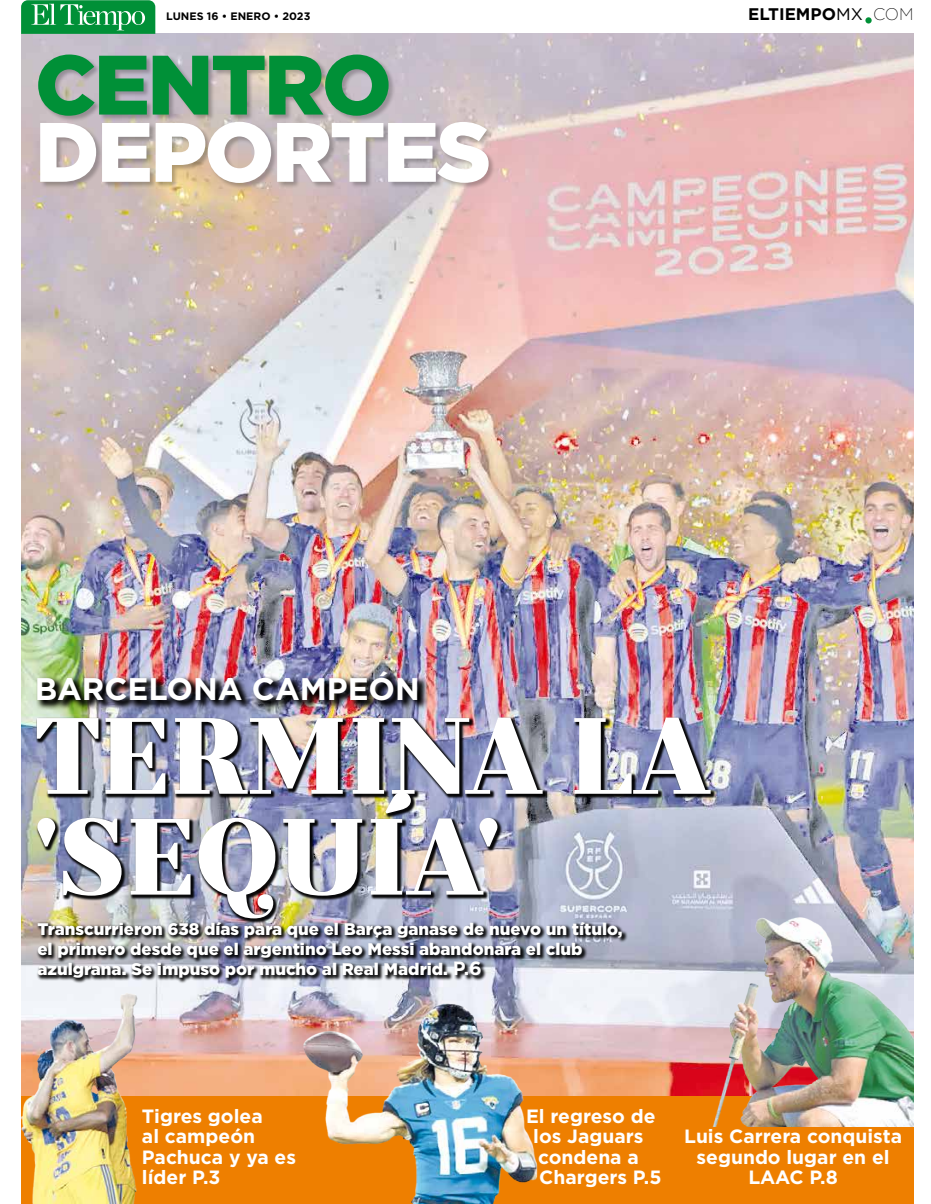
<style>
.page{position:relative;width:931px;height:1204px;background:#fff}
.page>*{position:absolute;margin:0;border:0;box-sizing:border-box;transform-origin:0 0}
.t1{font:900 108px/100.8px "Prumo Deck";letter-spacing:.01em;color:#fff}
.t2{font:900 84px "Gotham";letter-spacing:-.03em;color:#fff}
.t3{font:900 84px "Gotham";letter-spacing:-.03em;color:#009037}
.t4{font:700 31.25px "Gotham";color:#fff}
.t5{font:700 19.25px/20.1px "Gotham";color:#fff;text-align:center}
.t6{font:900 16.75px/20.1px "Gotham";color:#fff}
.t7{font:700 16.75px "Gotham";color:#000}
.t8{font:700 10.75px "Gotham";color:#000}
.s1{font-weight:400}
.s2{font-weight:200}
.s3{font-weight:700;font-size:19.25px}
</style>
<div class="page">
<img style="left:21px;top:34px;width:892px;height:1062px">
<div style="left:21px;top:1096px;width:892px;height:108px;background:#ee7f00"></div>
<div style="left:36px;top:921px;width:592px;height:62px;background:#000;opacity:.9"></div>
<img style="left:36px;top:669px;width:392px;height:42px">
<div style="left:865px;top:17px;width:6px;height:7px;background:#009037;border-radius:50%"></div>
<div style="left:38px;top:55px;width:457px;height:135px;background:#000;opacity:.25"></div>
<svg style="left:21px;top:0;width:134px;height:34px;background:#27a055"></svg>
<div style="left:36px;top:716px;width:680px;height:208px;background:#000;opacity:.95"></div>
<img style="left:21px;top:989px;width:271px;height:215px">
<img style="left:294px;top:989px;width:279px;height:214px">
<img style="left:671px;top:904px;width:242px;height:222px">
<p class="t8" style="left:166px;top:9px;width:146px">LUNES 16 • ENERO • 2023</p>
<p class="t7" style="left:748px;top:3px;width:167px">ELTIEMPO<span class="s1">MX</span> <span class="s2">COM</span></p>
<h2 class="t3" style="left:35px;top:27px;width:358px">CENTRO</h2>
<h2 class="t2" style="left:35px;top:94px;width:458px">DEPORTES</h2>
<h3 class="t4" style="left:35px;top:668px;width:386px">BARCELONA CAMPEÓN</h3>
<h1 class="t1" style="left:35px;top:711px;width:676px">TERMINA LA 'SEQUÍA'</h1>
<p class="t6" style="left:37px;top:919px;width:586px">Transcurrieron 638 días para que el Barça ganase de nuevo un título, el primero desde que el argentino Leo Messi abandonara el club azulgrana. Se impuso por mucho al Real Madrid. <span class="s3">P.6</span></p>
<p class="t5" style="left:142px;top:1106px;width:155px;text-align:left">Tigres golea<br>al campeón<br>Pachuca y ya es líder P.3</p>
<p class="t5" style="left:526px;top:1106px;width:131px">El regreso de</p>
<p class="t5" style="left:533px;top:1126px;width:112px">los Jaguars</p>
<p class="t5" style="left:538px;top:1146px;width:102px">condena a</p>
<p class="t5" style="left:539px;top:1166px;width:124px">Chargers P.5</p>
<p class="t5" style="left:684px;top:1126px;width:219px">Luis Carrera conquista segundo lugar en el<br>LAAC P.8</p>
</div>
